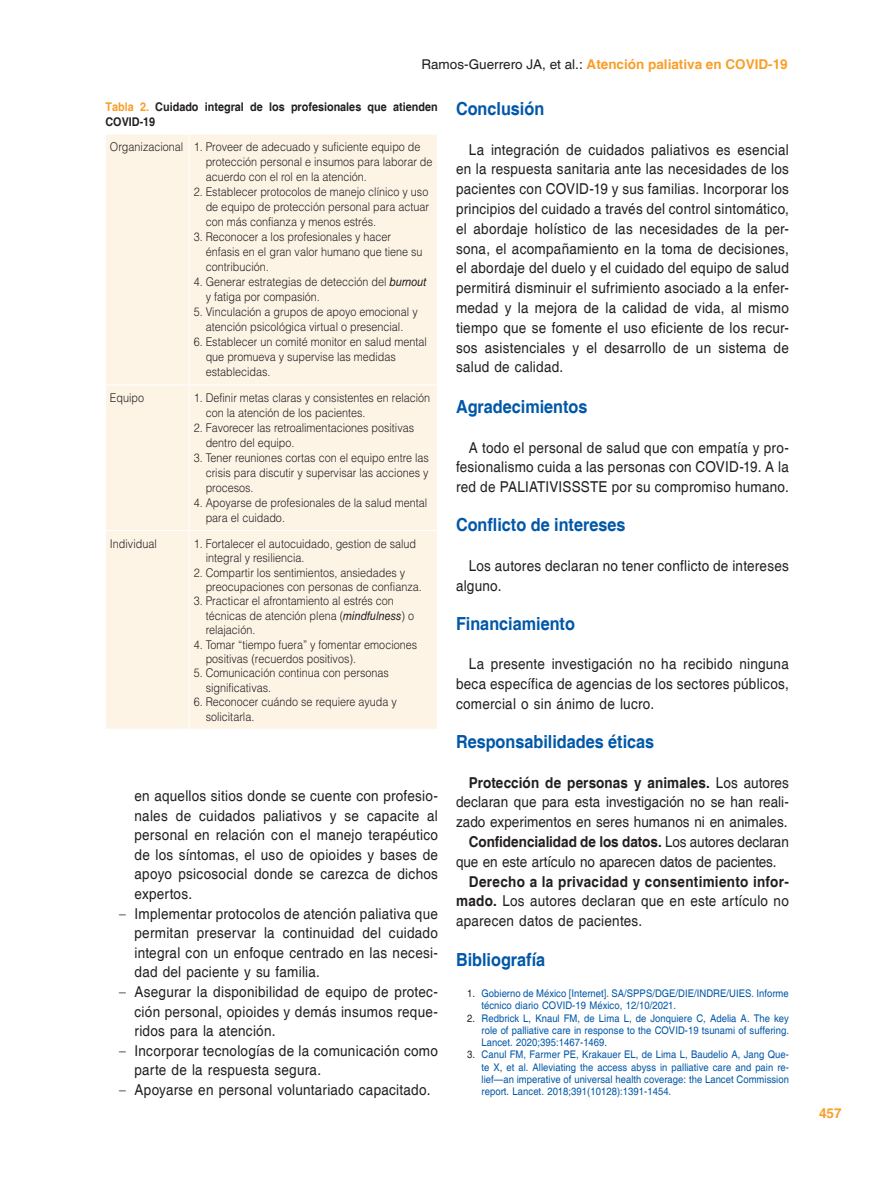
<style>
.page{position:relative;width:894px;height:1191px;background:#fff}
.page>*{position:absolute;margin:0;border:0;box-sizing:border-box;transform-origin:0 0}
.t1{font:700 18px "Helvetica";color:#0157a8;scale:.9 1}
.TX{font:15px/19.8px "Helvetica";letter-spacing:.015em;color:#231f20;text-align:justify;scale:.9 1}
.L{font:15px/19.5px "Helvetica";letter-spacing:.02em;color:#231f20;text-align:justify;scale:.9 1}
.TX-2{font:15px/19.8px "Helvetica";letter-spacing:-.005em;color:#231f20;scale:.9 1}
.t2{font:700 13.5px "Helvetica";color:#f89f29}
.TB{font:300 12px/15px "Helvetica LT Std";color:#231f20;scale:.9 1}
.TBL{font:300 12px/14.4px "Helvetica LT Std";color:#231f20;scale:.9 1}
.TT{font:700 12px/15px "Helvetica";color:#231f20;scale:.9 1}
.REF{font:10.5px/12.1px "Helvetica";letter-spacing:.005em;color:#0157a8;text-align:justify;scale:.9 1}
.s1{font-weight:400;color:#231f20}
.s2{color:#f89f29}
.s3{font-weight:400;font-style:italic}
.s4{font-weight:700}
.s5{color:#231f20}
</style>
<div class="page">
<div style="left:106px;top:135px;width:331px;height:395px;background:#fef4e6"></div>
<div style="left:106px;top:531px;width:331px;height:197px;background:#fef4e6"></div>
<hr style="left:189px;top:134px;width:1px;height:250px;background:#fff">
<hr style="left:105px;top:384px;width:84px;height:1px;background:#fff">
<hr style="left:189px;top:384px;width:249px;height:1px;background:#fff">
<hr style="left:189px;top:385px;width:1px;height:145px;background:#fff">
<hr style="left:189px;top:531px;width:1px;height:197px;background:#fff">
<p class="t2" style="left:421px;top:56px;width:368px"><span class="s1">Ramos-Guerrero JA, et al.:</span> Atención paliativa en COVID-19</p>
<p class="TT" style="left:105px;top:100px;width:370px"><span class="s2">Tabla 2.</span> Cuidado integral de los profesionales que atienden<br>COVID‑19</p>
<p class="TB" style="left:110px;top:139px;width:83px">Organizacional</p>
<p class="TB" style="left:206px;top:139px;width:253px;text-indent:-12px">1. Proveer de adecuado y suficiente equipo de protección personal e insumos para laborar de acuerdo con el rol en la atención.</p>
<p class="TB" style="left:206px;top:184px;width:249px;text-align:justify;text-indent:-12px">2. Establecer protocolos de manejo clínico y uso de equipo de protección personal para actuar con más confianza y menos estrés.</p>
<p class="TB" style="left:206px;top:229px;width:242px;text-indent:-12px">3. Reconocer a los profesionales y hacer énfasis en el gran valor humano que tiene su contribución.</p>
<p class="TB" style="left:206px;top:274px;width:247px;text-indent:-12px">4. Generar estrategias de detección del <span class="s3">burnout </span>y fatiga por compasión.</p>
<p class="TB" style="left:194px;top:304px;width:250px;text-align:center">5. Vinculación a grupos de apoyo emocional y atención psicológica virtual o presencial.</p>
<p class="TB" style="left:206px;top:334px;width:247px;text-indent:-12px">6. Establecer un comité monitor en salud mental que promueva y supervise las medidas establecidas.</p>
<p class="TB" style="left:110px;top:390px;width:40px">Equipo</p>
<p class="TB" style="left:206px;top:390px;width:251px;text-indent:-12px">1. Definir metas claras y consistentes en relación con la atención de los pacientes.</p>
<p class="TB" style="left:206px;top:420px;width:233px;text-indent:-12px">2. Favorecer las retroalimentaciones positivas dentro del equipo.</p>
<p class="TB" style="left:206px;top:450px;width:249px;text-align:justify;text-indent:-12px">3. Tener reuniones cortas con el equipo entre las crisis para discutir y supervisar las acciones y procesos.</p>
<p class="TB" style="left:206px;top:495px;width:247px;text-indent:-12px">4. Apoyarse de profesionales de la salud mental para el cuidado.</p>
<p class="TBL" style="left:110px;top:536px;width:54px">Individual</p>
<p class="TBL" style="left:206px;top:536px;width:235px;text-indent:-12px">1. Fortalecer el autocuidado, gestion de salud integral y resiliencia.</p>
<p class="TBL" style="left:206px;top:565px;width:241px;text-indent:-12px">2. Compartir los sentimientos, ansiedades y preocupaciones con personas de confianza.</p>
<p class="TBL" style="left:206px;top:593px;width:233px;text-indent:-12px">3. Practicar el afrontamiento al estrés con técnicas de atención plena (<span class="s3">mindfulness</span>) o relajación.</p>
<p class="TBL" style="left:206px;top:637px;width:236px;text-indent:-12px">4. Tomar “tiempo fuera” y fomentar emociones positivas (recuerdos positivos).</p>
<p class="TBL" style="left:206px;top:665px;width:205px;text-indent:-12px">5. Comunicación continua con personas significativas.</p>
<p class="TBL" style="left:206px;top:694px;width:214px;text-indent:-12px">6. Reconocer cuándo se requiere ayuda y solicitarla.</p>
<p class="L" style="left:134px;top:786px;width:338px">en aquellos sitios donde se cuente con profesio&shy;nales de cuidados paliativos y se capacite al personal en relación con el manejo terapéutico de los síntomas, el uso de opioides y bases de apoyo psicosocial donde se carezca de dichos expertos.</p>
<p class="L" style="left:134px;top:904px;width:338px;text-indent:-16px">− Implementar protocolos de atención paliativa que permitan preservar la continuidad del cuidado integral con un enfoque centrado en las necesi&shy;dad del paciente y su familia.</p>
<p class="L" style="left:134px;top:982px;width:338px;text-indent:-16px">− Asegurar la disponibilidad de equipo de protec&shy;ción personal, opioides y demás insumos reque&shy;ridos para la atención.</p>
<p class="L" style="left:134px;top:1041px;width:338px;text-indent:-16px">− Incorporar tecnologías de la comunicación como parte de la respuesta segura.</p>
<p class="L" style="left:119px;top:1080px;width:347px">− Apoyarse en personal voluntariado capacitado.</p>
<h1 class="t1" style="left:456px;top:98px;width:100px">Conclusión</h1>
<p class="TX" style="left:456px;top:140px;width:371px;text-indent:13px">La integración de cuidados paliativos es esencial en la respuesta sanitaria ante las necesidades de los pacientes con COVID-19 y sus familias. Incorporar los principios del cuidado a través del control sintomático, el abordaje holístico de las necesidades de la per&shy;sona, el acompañamiento en la toma de decisiones, el abordaje del duelo y el cuidado del equipo de salud permitirá disminuir el sufrimiento asociado a la enfer&shy;medad y la mejora de la calidad de vida, al mismo tiempo que se fomente el uso eficiente de los recur&shy;sos asistenciales y el desarrollo de un sistema de salud de calidad.</p>
<h2 class="t1" style="left:456px;top:396px;width:148px">Agradecimientos</h2>
<p class="TX" style="left:456px;top:438px;width:371px;text-indent:13px">A todo el personal de salud que con empatía y pro&shy;fesionalismo cuida a las personas con COVID-19. A la red de PALIATIVISSSTE por su compromiso humano.</p>
<h1 class="t1" style="left:456px;top:514px;width:190px">Conflicto de intereses</h1>
<p class="TX" style="left:456px;top:556px;width:371px;text-indent:13px">Los autores declaran no tener conflicto de intereses alguno.</p>
<h1 class="t1" style="left:456px;top:612px;width:134px">Financiamiento</h1>
<p class="TX" style="left:456px;top:654px;width:371px;text-indent:13px">La presente investigación no ha recibido ninguna beca específica de agencias de los sectores públicos, comercial o sin ánimo de lucro.</p>
<h1 class="t1" style="left:456px;top:730px;width:222px">Responsabilidades éticas</h1>
<p class="TX" style="left:456px;top:772px;width:371px;text-indent:13px"><span class="s4">Protección de personas y animales.</span> Los autores declaran que para esta investigación no se han reali&shy;zado experimentos en seres humanos ni en animales.</p>
<p class="TX-2" style="left:456px;top:832px;width:371px;text-indent:13px"><span class="s4">Confidencialidad de los datos.</span> Los autores declaran que en este artículo no aparecen datos de pacientes.</p>
<p class="TX" style="left:456px;top:871px;width:371px;text-indent:13px"><span class="s4">Derecho a la privacidad y consentimiento infor&shy;mado.</span> Los autores declaran que en este artículo no aparecen datos de pacientes.</p>
<h1 class="t1" style="left:456px;top:948px;width:101px">Bibliografía</h1>
<p class="REF" style="left:481px;top:987px;width:343px;text-indent:-14px"><span class="s5">1.</span> Gobierno de México [Internet]. SA/SPPS/DGE/DIE/INDRE/UIES. Informe técnico diario COVID-19 México, 12/10/2021.</p>
<p class="REF" style="left:481px;top:1012px;width:343px;text-indent:-14px"><span class="s5">2.</span> Redbrick L, Knaul FM, de Lima L, de Jonquiere C, Adelia A. The key role of palliative care in response to the COVID-19 tsunami of suffering.<br>Lancet. 2020;395:1467-1469.</p>
<p class="REF" style="left:481px;top:1048px;width:343px;text-indent:-14px"><span class="s5">3.</span> Canul FM, Farmer PE, Krakauer EL, de Lima L, Baudelio A, Jang Que&shy;te X, et al. Alleviating the access abyss in palliative care and pain re&shy;lief—an imperative of universal health coverage: the Lancet Commission report. Lancet. 2018;391(10128):1391-1454.</p>
<p class="t2" style="left:818px;top:1104px;width:24px">457</p>
</div>
